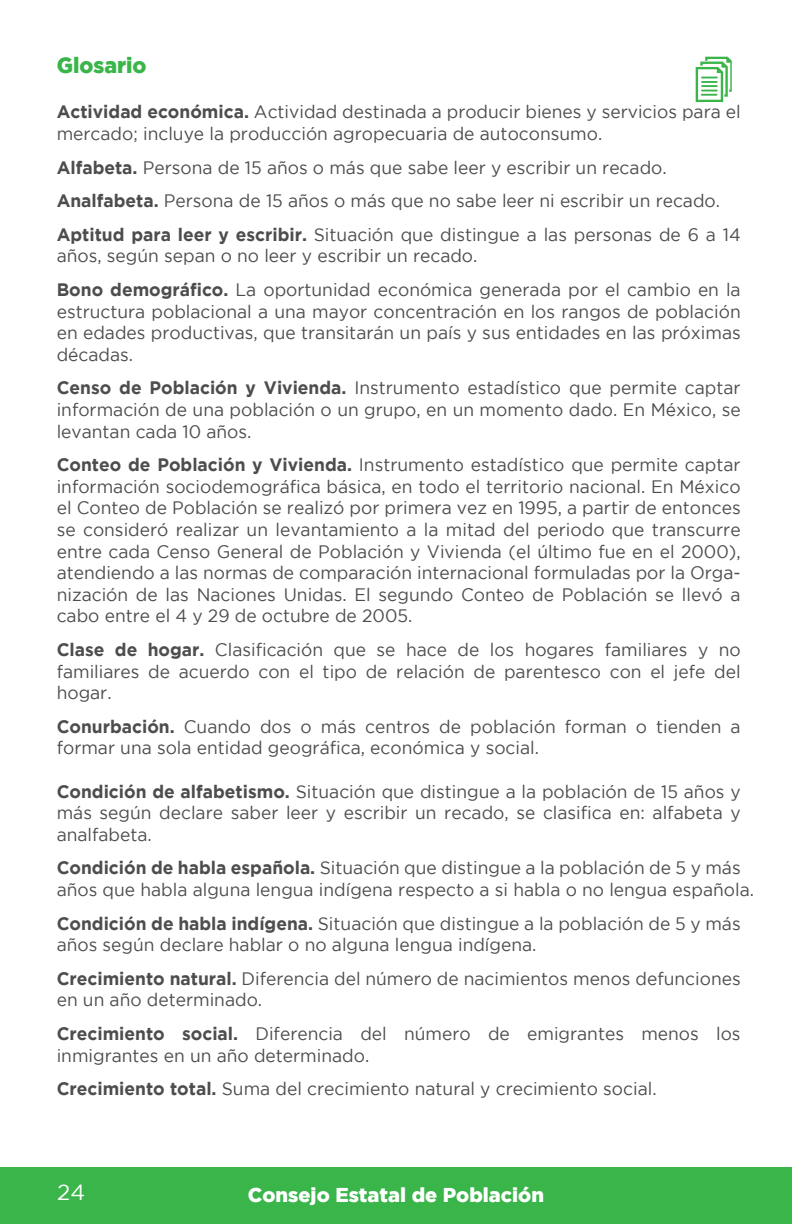
<style>
.page{position:relative;width:792px;height:1224px;background:#fff}
.page>*{position:absolute;margin:0;border:0;box-sizing:border-box;transform-origin:0 0}
.t1{font:900 22px "Gotham";color:#39b54a}
.t2{font:22px "Gotham";color:#fff}
.t3{font:900 20px "Gotham";color:#fff}
.t4{font:18px/21.6px "Gotham";color:#4d4d4f}
.s1{font-weight:700}
</style>
<div class="page">
<div style="left:0;top:1167px;width:792px;height:57px;background:#39b54a"></div>
<svg style="left:696px;top:57px;width:36px;height:45px"></svg>
<p class="t1" style="left:57px;top:52px;width:91px">Glosario</p>
<p class="t4" style="left:57px;top:101px;width:685px"><span class="s1">Actividad económica.</span> Actividad destinada a producir bienes y servicios para el mercado; incluye la producción agropecuaria de autoconsumo.</p>
<p class="t4" style="left:57px;top:150px;width:686px;line-height:33.6px"><span class="s1">Alfabeta.</span> Persona de 15 años o más que sabe leer y escribir un recado.<br><span class="s1">Analfabeta.</span> Persona de 15 años o más que no sabe leer ni escribir un recado.<br><span class="s1">Aptitud para leer y escribir.</span> Situación que distingue a las personas de 6 a 14</p>
<p class="t4" style="left:57px;top:239px;width:686px;line-height:33.6px">años, según sepan o no leer y escribir un recado.<br><span class="s1">Bono demográfico.</span> La oportunidad económica generada por el cambio en la</p>
<p class="t4" style="left:57px;top:300px;width:686px;text-align:justify">estructura poblacional a una mayor concentración en los rangos de población en edades productivas, que transitarán un país y sus entidades en las próximas décadas.</p>
<p class="t4" style="left:57px;top:377px;width:686px;text-align:justify"><span class="s1">Censo de Población y Vivienda.</span> Instrumento estadístico que permite captar información de una población o un grupo, en un momento dado. En México, se levantan cada 10 años.</p>
<p class="t4" style="left:57px;top:454px;width:686px;text-align:justify"><span class="s1">Conteo de Población y Vivienda.</span> Instrumento estadístico que permite captar información sociodemográfica básica, en todo el territorio nacional. En México el Conteo de Población se realizó por primera vez en 1995, a partir de entonces se consideró realizar un levantamiento a la mitad del periodo que transcurre entre cada Censo General de Población y Vivienda (el último fue en el 2000), atendiendo a las normas de comparación internacional formuladas por la Orga&shy;nización de las Naciones Unidas. El segundo Conteo de Población se llevó a cabo entre el 4 y 29 de octubre de 2005.</p>
<p class="t4" style="left:57px;top:639px;width:686px;text-align:justify"><span class="s1">Clase de hogar.</span> Clasificación que se hace de los hogares familiares y no familiares de acuerdo con el tipo de relación de parentesco con el jefe del hogar.</p>
<p class="t4" style="left:57px;top:715px;width:685px"><span class="s1">Conurbación.</span> Cuando dos o más centros de población forman o tienden a formar una sola entidad geográfica, económica y social.</p>
<p class="t4" style="left:57px;top:780px;width:686px;text-align:justify"><span class="s1">Condición de alfabetismo.</span> Situación que distingue a la población de 15 años y más según declare saber leer y escribir un recado, se clasifica en: alfabeta y analfabeta.</p>
<p class="t4" style="left:57px;top:857px;width:699px"><span class="s1">Condición de habla española.</span> Situación que distingue a la población de 5 y más años que habla alguna lengua indígena respecto a si habla o no lengua española.</p>
<p class="t4" style="left:57px;top:912px;width:686px"><span class="s1">Condición de habla indígena.</span> Situación que distingue a la población de 5 y más años según declare hablar o no alguna lengua indígena.</p>
<p class="t4" style="left:57px;top:967px;width:686px"><span class="s1">Crecimiento natural.</span> Diferencia del número de nacimientos menos defunciones en un año determinado.</p>
<p class="t4" style="left:57px;top:1023px;width:685px"><span class="s1">Crecimiento social.</span> Diferencia del número de emigrantes menos los inmigrantes en un año determinado.</p>
<p class="t4" style="left:57px;top:1078px;width:601px"><span class="s1">Crecimiento total.</span> Suma del crecimiento natural y crecimiento social.</p>
<p class="t2" style="left:57px;top:1180px;width:29px">24</p>
<p class="t3" style="left:248px;top:1183px;width:298px">Consejo Estatal de Población</p>
</div>
